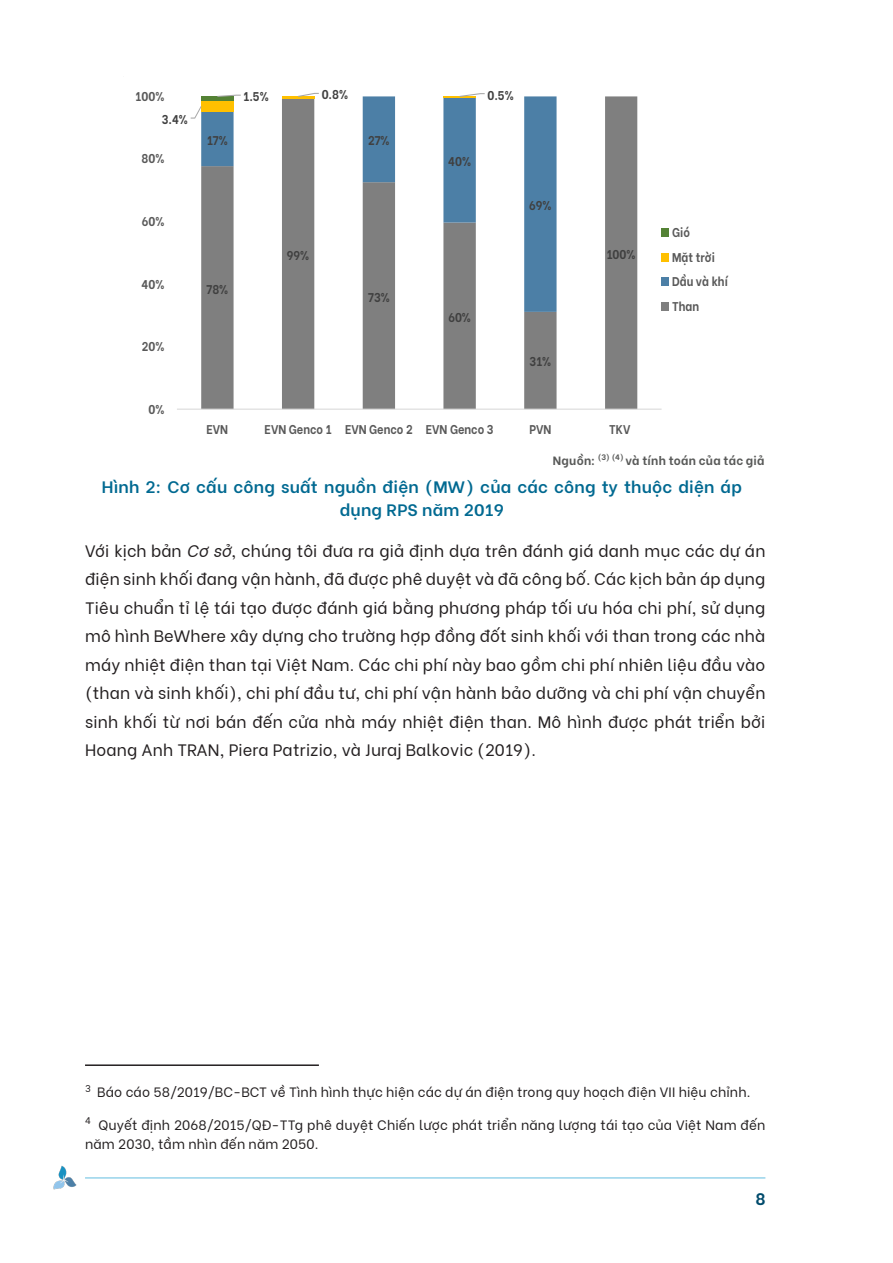
<style>
.page{position:relative;width:893px;height:1263px;background:#fff}
.page>*{position:absolute;margin:0;border:0;box-sizing:border-box;transform-origin:0 0}
.Table1_Symbol_MC{font:16.5px/28.5px "Be Vietnam";letter-spacing:.01em;color:#231f20}
.Table1_Symbol_MC-2{font:600 16.5px/22.5px "Be Vietnam";letter-spacing:.01em;color:#006991;text-align:center;scale:1.04 1}
.t1{font:700 16.5px "Be Vietnam";color:#004b6c}
.Be_Vietnam{font:13.5px/19.5px "Be Vietnam";letter-spacing:.01em;color:#231f20}
.t2{font:700 12.6px/24.6px "Be Vietnam";color:#595959;scale:.89 1}
.t3{font:700 12.6px "Be Vietnam";color:#404040;scale:.89 1}
.span_columnus{font:700 12px "Be Vietnam";letter-spacing:.02em;color:#595a59}
.s1{font-style:italic}
</style>
<div class="page">
<hr style="left:85px;top:1177px;width:680px;height:1px;background:#62bde0">
<img style="left:53px;top:1165px;width:36px;height:25px">
<hr style="left:85px;top:1064px;width:234px;height:2px;background:#231f20">
<svg style="left:177px;top:92px;width:492px;height:318px"></svg>
<p class="t2" style="left:136px;top:83px;width:34px">100%</p>
<p class="t3" style="left:162px;top:109px;width:31px">3.4%</p>
<p class="t2" style="left:142px;top:145px;width:27px">80%</p>
<p class="t2" style="left:142px;top:208px;width:27px">60%</p>
<p class="t2" style="left:141px;top:270px;width:27px">40%</p>
<p class="t2" style="left:142px;top:333px;width:27px">20%</p>
<p class="t2" style="left:148px;top:395px;width:19px">0%</p>
<p class="t3" style="left:243px;top:86px;width:30px">1.5%</p>
<p class="t3" style="left:322px;top:84px;width:31px">0.8%</p>
<p class="t3" style="left:487px;top:85px;width:31px">0.5%</p>
<p class="t3" style="left:207px;top:130px;width:25px">17%</p>
<p class="t3" style="left:368px;top:130px;width:26px">27%</p>
<p class="t3" style="left:206px;top:278px;width:26px">78%</p>
<p class="t3" style="left:287px;top:245px;width:26px">99%</p>
<p class="t3" style="left:368px;top:286px;width:26px">73%</p>
<p class="t3" style="left:448px;top:151px;width:27px">40%</p>
<p class="t3" style="left:448px;top:307px;width:27px">60%</p>
<p class="t3" style="left:529px;top:195px;width:26px">69%</p>
<p class="t3" style="left:530px;top:351px;width:26px">31%</p>
<p class="t3" style="left:607px;top:244px;width:34px">100%</p>
<p class="t2" style="left:207px;top:416px;width:26px">EVN</p>
<p class="t2" style="left:265px;top:416px;width:259px">EVN Genco 1 EVN Genco 2 EVN Genco 3</p>
<p class="t2" style="left:529px;top:416px;width:26px">PVN</p>
<p class="t2" style="left:609px;top:416px;width:26px">TKV</p>
<p class="t2" style="left:672px;top:219px;width:64px">Gió<br>Mặt trời<br>Dầu và khí<br>Than</p>
<p class="span_columnus" style="left:553px;top:450px;width:213px">Nguồn: <sup>(3)</sup> <sup>(4)</sup> và tính toán của tác giả</p>
<p class="Table1_Symbol_MC-2" style="left:102px;top:474px;width:617px">Hình 2: Cơ cấu công suất nguồn điện (MW) của các công ty thuộc diện áp dụng RPS năm 2019</p>
<p class="Table1_Symbol_MC" style="left:85px;top:535px;width:682px">Với kịch bản <span class="s1">Cơ sở</span>, chúng tôi đưa ra giả định dựa trên đánh giá danh mục các dự án điện sinh khối đang vận hành, đã được phê duyệt và đã công bố. Các kịch bản áp dụng</p>
<p class="Table1_Symbol_MC" style="left:85px;top:592px;width:682px;text-align:justify">Tiêu chuẩn tỉ lệ tái tạo được đánh giá bằng phương pháp tối ưu hóa chi phí, sử dụng mô hình BeWhere xây dựng cho trường hợp đồng đốt sinh khối với than trong các nhà máy nhiệt điện than tại Việt Nam. Các chi phí này bao gồm chi phí nhiên liệu đầu vào</p>
<p class="Table1_Symbol_MC" style="left:85px;top:677px;width:682px">(than và sinh khối), chi phí đầu tư, chi phí vận hành bảo dưỡng và chi phí vận chuyển sinh khối từ nơi bán đến cửa nhà máy nhiệt điện than. Mô hình được phát triển bởi</p>
<p class="Table1_Symbol_MC" style="left:85px;top:734px;width:452px">Hoang Anh TRAN, Piera Patrizio, và Juraj Balkovic (2019).</p>
<p class="Be_Vietnam" style="left:85px;top:1081px;width:667px"><sup>3</sup> Báo cáo 58/2019/BC-BCT về Tình hình thực hiện các dự án điện trong quy hoạch điện VII hiệu chỉnh.</p>
<p class="Be_Vietnam" style="left:85px;top:1114px;width:682px"><sup>4</sup> Quyết định 2068/2015/QĐ-TTg phê duyệt Chiến lược phát triển năng lượng tái tạo của Việt Nam đến năm 2030, tầm nhìn đến năm 2050.</p>
<p class="t1" style="left:755px;top:1185px;width:12px">8</p>
</div>
